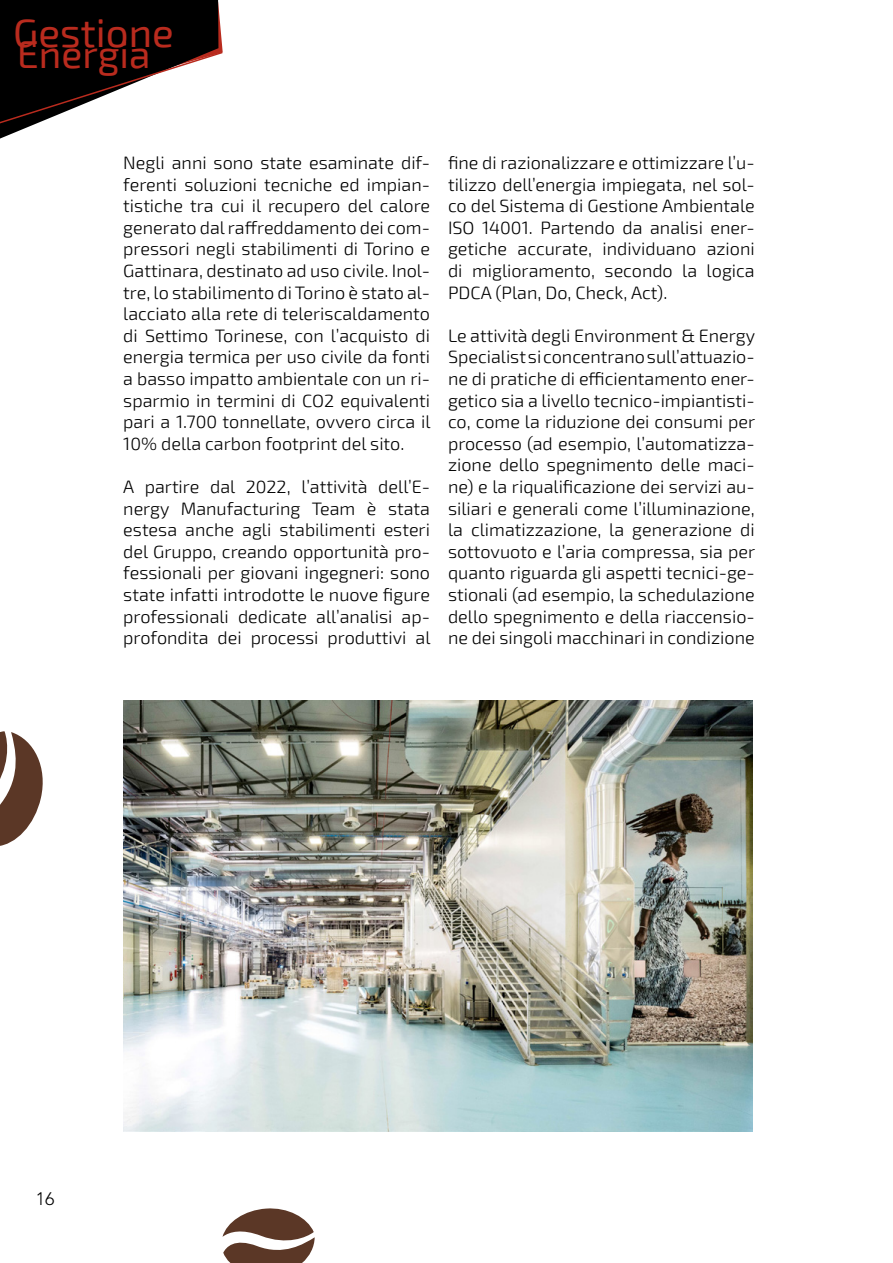
<style>
.page{position:relative;width:893px;height:1263px;background:#fff}
.page>*{position:absolute;margin:0;border:0;box-sizing:border-box;transform-origin:0 0}
.t1{font:40.35px "Exo 2";color:#b92b1e}
.t2{font:38.85px "Exo 2";color:#b92b1e}
.t3{font:300 18px/21.6px "Exo 2";color:#000;text-align:justify}
.t4{font:300 18px "Avenir LT Std";color:#000}
</style>
<div class="page">
<svg style="left:0;top:0;width:223px;height:139px"></svg>
<svg style="left:0;top:731px;width:43px;height:115px"></svg>
<svg style="left:222px;top:1208px;width:93px;height:55px"></svg>
<img style="left:123px;top:701px;width:630px;height:430px">
<h1 class="t1" style="left:13px;top:6px;width:162px">Gestione</h1>
<h2 class="t2" style="left:17px;top:30px;width:135px">Energia</h2>
<p class="t3" style="left:123px;top:151px;width:309px">Negli anni sono state esaminate dif&shy;ferenti soluzioni tecniche ed impian&shy;tistiche tra cui il recupero del calore generato dal raffreddamento dei com&shy;pressori negli stabilimenti di Torino e Gattinara, destinato ad uso civile. Inol&shy;tre, lo stabilimento di Torino è stato al&shy;lacciato alla rete di teleriscaldamento di Settimo Torinese, con l’acquisto di energia termica per uso civile da fonti a basso impatto ambientale con un ri&shy;sparmio in termini di CO2 equivalenti pari a 1.700 tonnellate, ovvero circa il 10% della carbon footprint del sito.</p>
<p class="t3" style="left:123px;top:475px;width:309px">A partire dal 2022, l’attività dell’E&shy;nergy Manufacturing Team è stata estesa anche agli stabilimenti esteri del Gruppo, creando opportunità pro&shy;fessionali per giovani ingegneri: sono state infatti introdotte le nuove figure professionali dedicate all’analisi ap&shy;profondita dei processi produttivi al</p>
<p class="t3" style="left:448px;top:151px;width:308px">fine di razionalizzare e ottimizzare l’u&shy;tilizzo dell’energia impiegata, nel sol&shy;co del Sistema di Gestione Ambientale ISO 14001. Partendo da analisi ener&shy;getiche accurate, individuano azioni di miglioramento, secondo la logica PDCA (Plan, Do, Check, Act).</p>
<p class="t3" style="left:448px;top:324px;width:309px">Le attività degli Environment &amp; Energy Specialist si concentrano sull’attuazio&shy;ne di pratiche di efficientamento ener&shy;getico sia a livello tecnico-impiantisti&shy;co, come la riduzione dei consumi per processo (ad esempio, l’automatizza&shy;zione dello spegnimento delle maci&shy;ne) e la riqualificazione dei servizi au&shy;siliari e generali come l’illuminazione, la climatizzazione, la generazione di sottovuoto e l’aria compressa, sia per quanto riguarda gli aspetti tecnici-ge&shy;stionali (ad esempio, la schedulazione dello spegnimento e della riaccensio&shy;ne dei singoli macchinari in condizione</p>
<p class="t4" style="left:36px;top:1188px;width:20px">16</p>
</div>
